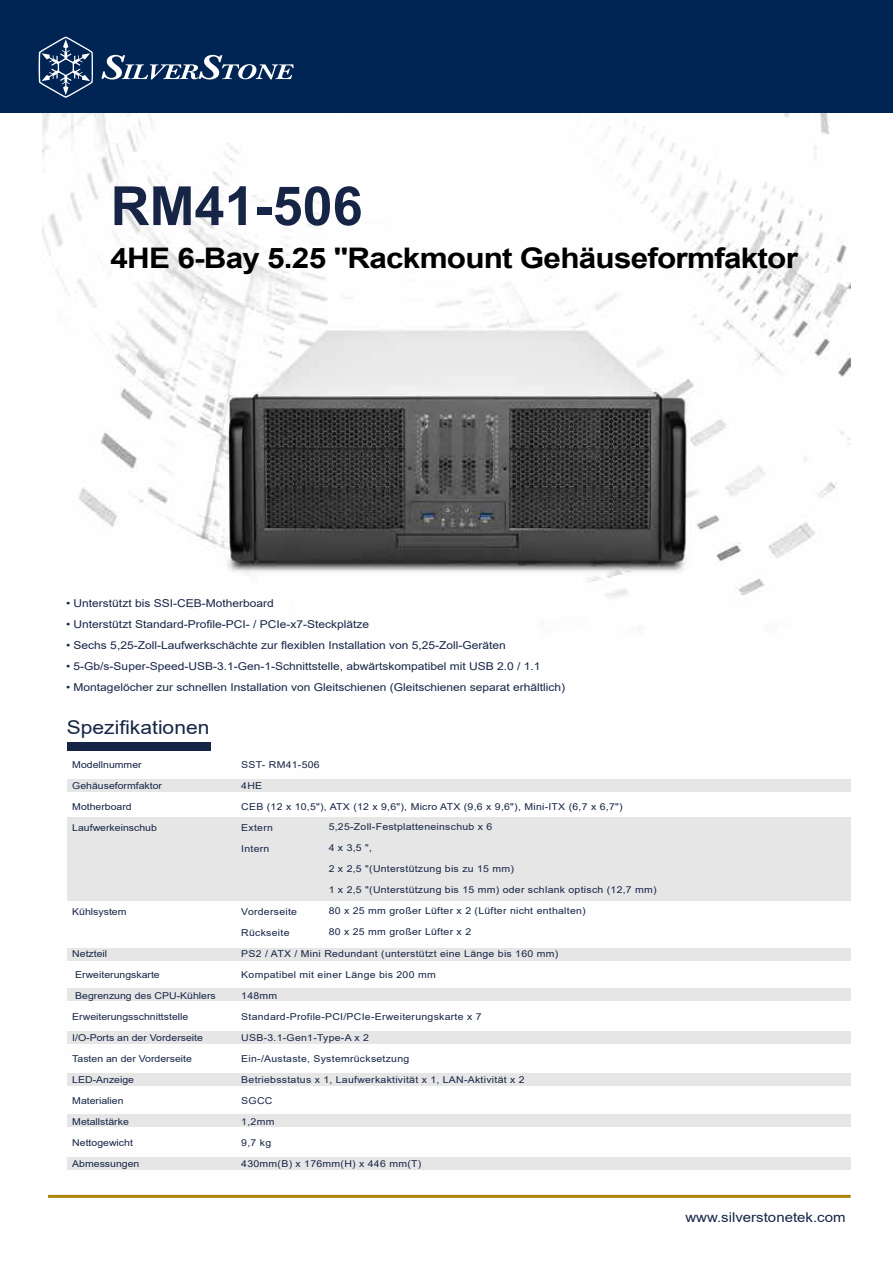
<style>
.page{position:relative;width:893px;height:1263px;background:#fff}
.page>*{position:absolute;margin:0;border:0;box-sizing:border-box;transform-origin:0 0}
.t1{font:700 54px "Arial";color:#162546}
.t2{font:700 28.35px "Arial";letter-spacing:-.025em;color:#000;scale:1.11 1}
.t3{font:18.9px "Arial";color:#162546;scale:1.11 1}
.t4{font:13.5px "Arial";color:#162546;scale:1.11 1}
.t5{font:10.8px "Arial";color:#162546;scale:1.11 1}
.t6{font:9.45px "Arial";letter-spacing:.025em;color:#162546;scale:1.11 1}
.t7{font:9.45px "Arial";color:#162546;scale:1.11 1}
</style>
<div class="page">
<img style="left:43px;top:112px;width:807px;height:1083px">
<div style="left:0;top:0;width:893px;height:112px;background:#002454"></div>
<svg style="left:38px;top:36px;width:55px;height:62px"></svg>
<svg style="left:101px;top:55px;width:193px;height:25px"></svg>
<hr style="left:48px;top:1195px;width:803px;height:3px;background:#ad840a">
<div style="left:67px;top:779px;width:783px;height:12px;background:#e6e6e6"></div>
<div style="left:67px;top:948px;width:783px;height:12px;background:#e6e6e6"></div>
<div style="left:67px;top:988px;width:783px;height:13px;background:#e6e6e6"></div>
<div style="left:67px;top:1031px;width:783px;height:12px;background:#e6e6e6"></div>
<div style="left:67px;top:1073px;width:783px;height:12px;background:#e6e6e6"></div>
<div style="left:67px;top:1115px;width:783px;height:12px;background:#e6e6e6"></div>
<div style="left:67px;top:1157px;width:783px;height:13px;background:#e6e6e6"></div>
<div style="left:67px;top:817px;width:783px;height:84px;background:#e6e6e6"></div>
<div style="left:67px;top:742px;width:143px;height:8px;background:#162447"></div>
<h1 class="t1" style="left:111px;top:168px;width:254px">RM41-506</h1>
<h2 class="t2" style="left:111px;top:238px;width:621px">4HE 6-Bay 5.25 "Rackmount Gehäuseformfaktor</h2>
<p class="t5" style="left:66px;top:595px;width:189px">• Unterstützt bis SSI-CEB-Motherboard</p>
<p class="t5" style="left:66px;top:616px;width:274px">• Unterstützt Standard-Profile-PCI- / PCIe-x7-Steckplätze</p>
<p class="t5" style="left:66px;top:637px;width:398px">• Sechs 5,25-Zoll-Laufwerkschächte zur flexiblen Installation von 5,25-Zoll-Geräten</p>
<p class="t5" style="left:66px;top:658px;width:429px">• 5-Gb/s-Super-Speed-USB-3.1-Gen-1-Schnittstelle, abwärtskompatibel mit USB 2.0 / 1.1</p>
<p class="t5" style="left:66px;top:679px;width:451px">• Montagelöcher zur schnellen Installation von Gleitschienen (Gleitschienen separat erhältlich)</p>
<h3 class="t3" style="left:67px;top:714px;width:130px">Spezifikationen</h3>
<p class="t7" style="left:72px;top:758px;width:64px">Modellnummer</p>
<p class="t7" style="left:72px;top:779px;width:82px">Gehäuseformfaktor</p>
<p class="t7" style="left:72px;top:800px;width:55px">Motherboard</p>
<p class="t7" style="left:72px;top:821px;width:78px">Laufwerkeinschub</p>
<p class="t7" style="left:72px;top:905px;width:50px">Kühlsystem</p>
<p class="t7" style="left:72px;top:947px;width:33px">Netzteil</p>
<p class="t7" style="left:75px;top:968px;width:78px">Erweiterungskarte</p>
<p class="t7" style="left:75px;top:989px;width:128px">Begrenzung des CPU-Kühlers</p>
<p class="t7" style="left:72px;top:1010px;width:106px">Erweiterungsschnittstelle</p>
<p class="t7" style="left:72px;top:1031px;width:119px">I/O-Ports an der Vorderseite</p>
<p class="t7" style="left:72px;top:1052px;width:109px">Tasten an der Vorderseite</p>
<p class="t7" style="left:72px;top:1073px;width:57px">LED-Anzeige</p>
<p class="t7" style="left:72px;top:1094px;width:48px">Materialien</p>
<p class="t7" style="left:72px;top:1115px;width:52px">Metallstärke</p>
<p class="t7" style="left:72px;top:1136px;width:56px">Nettogewicht</p>
<p class="t7" style="left:72px;top:1157px;width:62px">Abmessungen</p>
<p class="t6" style="left:241px;top:758px;width:72px">SST- RM41-506</p>
<p class="t6" style="left:241px;top:779px;width:20px">4HE</p>
<p class="t6" style="left:241px;top:800px;width:345px">CEB (12 x 10,5"), ATX (12 x 9,6"), Micro ATX (9,6 x 9,6"), Mini-ITX (6,7 x 6,7")</p>
<p class="t6" style="left:241px;top:821px;width:30px">Extern</p>
<p class="t6" style="left:241px;top:842px;width:27px">Intern</p>
<p class="t6" style="left:329px;top:821px;width:149px">5,25-Zoll-Festplatteneinschub x 6</p>
<p class="t6" style="left:329px;top:842px;width:41px">4 x 3,5 ",</p>
<p class="t6" style="left:329px;top:863px;width:168px">2 x 2,5 "(Unterstützung bis zu 15 mm)</p>
<p class="t6" style="left:329px;top:884px;width:297px">1 x 2,5 "(Unterstützung bis 15 mm) oder schlank optisch (12,7 mm)</p>
<p class="t6" style="left:329px;top:905px;width:233px">80 x 25 mm großer Lüfter x 2 (Lüfter nicht enthalten)</p>
<p class="t6" style="left:329px;top:926px;width:130px">80 x 25 mm großer Lüfter x 2</p>
<p class="t6" style="left:241px;top:905px;width:52px">Vorderseite</p>
<p class="t6" style="left:241px;top:926px;width:45px">Rückseite</p>
<p class="t6" style="left:241px;top:947px;width:287px">PS2 / ATX / Mini Redundant (unterstützt eine Länge bis 160 mm)</p>
<p class="t6" style="left:241px;top:968px;width:177px">Kompatibel mit einer Länge bis 200 mm</p>
<p class="t6" style="left:241px;top:989px;width:34px">148mm</p>
<p class="t6" style="left:241px;top:1010px;width:218px">Standard-Profile-PCI/PCIe-Erweiterungskarte x 7</p>
<p class="t6" style="left:241px;top:1031px;width:117px">USB-3.1-Gen1-Type-A x 2</p>
<p class="t6" style="left:241px;top:1052px;width:153px">Ein-/Austaste, Systemrücksetzung</p>
<p class="t6" style="left:241px;top:1073px;width:257px">Betriebsstatus x 1, Laufwerkaktivität x 1, LAN-Aktivität x 2</p>
<p class="t6" style="left:241px;top:1094px;width:30px">SGCC</p>
<p class="t6" style="left:241px;top:1115px;width:31px">1,2mm</p>
<p class="t6" style="left:241px;top:1136px;width:28px">9,7 kg</p>
<p class="t6" style="left:241px;top:1157px;width:164px">430mm(B) x 176mm(H) x 446 mm(T)</p>
<h3 class="t4" style="left:685px;top:1208px;width:146px">www.silverstonetek.com</h3>
</div>
